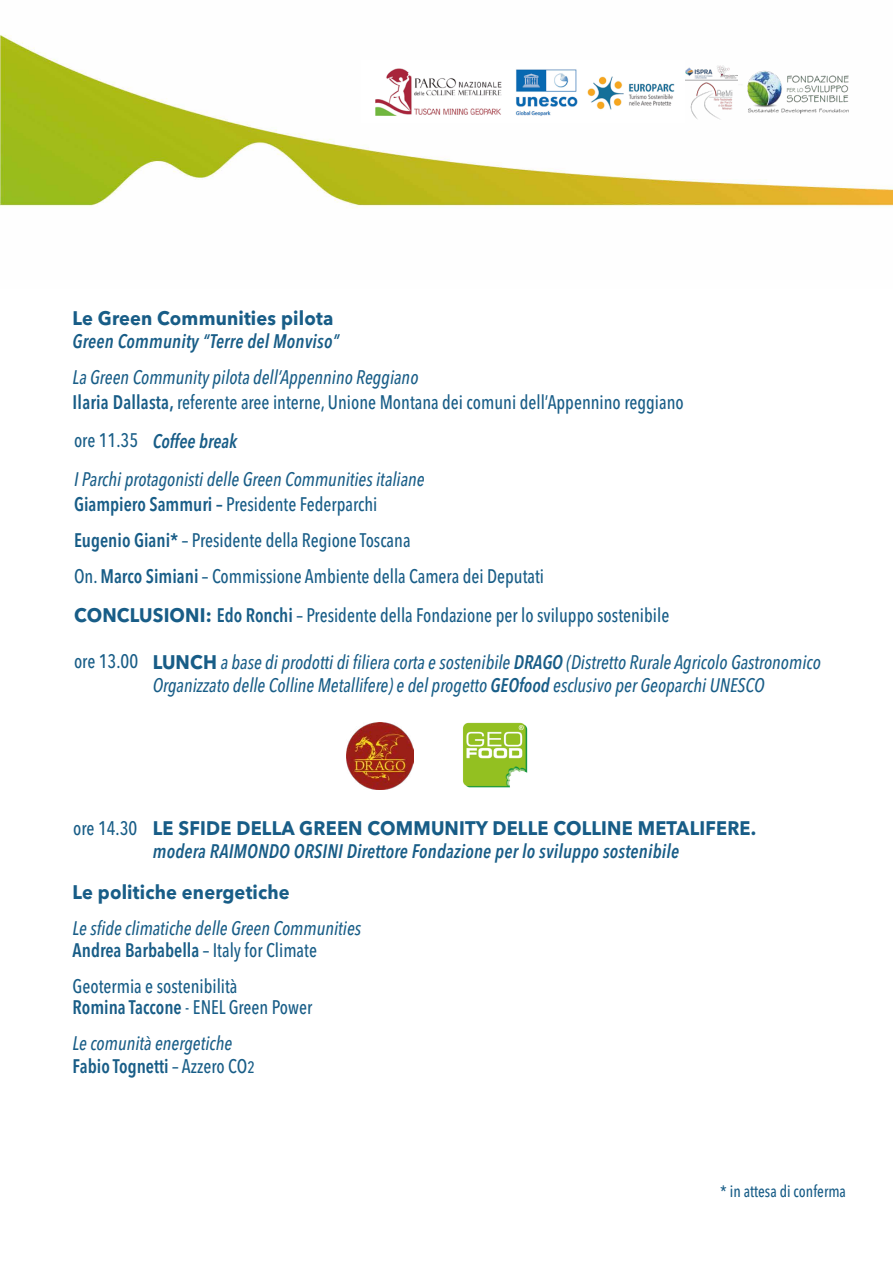
<style>
.page{position:relative;width:893px;height:1263px;background:#fff}
.page>*{position:absolute;margin:0;border:0;box-sizing:border-box;transform-origin:0 0}
.t1{font:italic 500 condensed 19.5px/22.5px "Avenir Next LT Pro";color:#185d87;scale:.93 1}
.t2{font:500 condensed 19.5px/36px "Avenir Next LT Pro";color:#185d87;scale:.93 1}
.t3{font:italic 600 condensed 19.5px "Avenir Next LT Pro";letter-spacing:.01em;color:#185d87;scale:.93 1}
.t4{font:700 19.5px "Avenir Next LT Pro";letter-spacing:.01em;color:#185d87;scale:.93 1}
.t5{font:500 condensed 16.5px "Avenir Next LT Pro";color:#185d87;scale:.93 1}
.s1{font-style:italic}
.s2{font-weight:600}
.s3{font-weight:500;font-style:normal}
.s4{font-weight:600;font-style:normal}
.s5{font-style:normal}
.s6{font-weight:700;font-stretch:normal}
.s7{font-weight:700;font-style:normal;font-stretch:normal}
.s8{font-style:normal;font-size:16.5px}
</style>
<div class="page">
<img style="left:0;top:34px;width:893px;height:175px">
<img style="left:361px;top:60px;width:324px;height:63px">
<img style="left:715px;top:38px;width:163px;height:108px">
<img style="left:686px;top:64px;width:52px;height:55px">
<img style="left:463px;top:722px;width:65px;height:66px">
<img style="left:346px;top:722px;width:68px;height:67px">
<p class="t4" style="left:73px;top:306px;width:282px">Le Green Communities pilota</p>
<p class="t3" style="left:73px;top:329px;width:288px">Green Community “Terre del Monviso”</p>
<p class="t2" style="left:73px;top:364px;width:659px;line-height:25.5px"><span class="s1">La Green Community pilota dell’Appennino Reggiano<br></span><span class="s2">Ilaria Dallasta,</span> referente aree interne, Unione Montana dei comuni dell’Appennino reggiano</p>
<p class="t3" style="left:74px;top:429px;width:177px"><span class="s3">ore 11.35</span> Coffee break</p>
<p class="t1" style="left:74px;top:466px;width:379px;line-height:25.5px">I Parchi protagonisti delle Green Communities italiane<br><span class="s4">Giampiero Sammuri –</span> <span class="s5">Presidente Federparchi</span></p>
<p class="t2" style="left:74px;top:522px;width:507px"><span class="s2">Eugenio Giani*</span> – Presidente della Regione Toscana<br>On. <span class="s2">Marco Simiani</span> – Commissione Ambiente della Camera dei Deputati</p>
<p class="t2" style="left:74px;top:597px;width:642px"><span class="s6">CONCLUSIONI:</span> <span class="s2">Edo Ronchi</span> – Presidente della Fondazione per lo sviluppo sostenibile</p>
<p class="t1" style="left:153px;top:650px;width:720px;line-height:23.4px;text-indent:-79px"><span class="s5">ore 13.00</span> <span class="s7">LUNCH</span> a base di prodotti di filiera corta e sostenibile <span class="s2">DRAGO</span> (Distretto Rurale Agricolo Gastronomico<br>Organizzato delle Colline Metallifere) e del progetto <span class="s2">GEOfood</span> esclusivo per Geoparchi UNESCO</p>
<p class="t2" style="left:73px;top:810px;width:70px">ore 14.30</p>
<p class="t4" style="left:153px;top:816px;width:650px">LE SFIDE DELLA GREEN COMMUNITY DELLE COLLINE METALIFERE.</p>
<p class="t3" style="left:153px;top:839px;width:567px">modera RAIMONDO ORSINI Direttore Fondazione per lo sviluppo sostenibile</p>
<p class="t4" style="left:73px;top:880px;width:235px">Le politiche energetiche</p>
<p class="t1" style="left:73px;top:917px;width:312px">Le sfide climatiche delle Green Communities<br><span class="s4">Andrea Barbabella</span> <span class="s5">– Italy for Climate</span></p>
<p class="t2" style="left:73px;top:976px;width:259px;line-height:21px">Geotermia e sostenibilità<br><span class="s2">Romina Taccone</span> - ENEL Green Power</p>
<p class="t1" style="left:73px;top:1032px;width:197px">Le comunità energetiche<br><span class="s4">Fabio Tognetti</span> <span class="s5">– Azzero CO</span><span class="s8">2</span></p>
<p class="t5" style="left:720px;top:1181px;width:137px">* in attesa di conferma</p>
</div>
